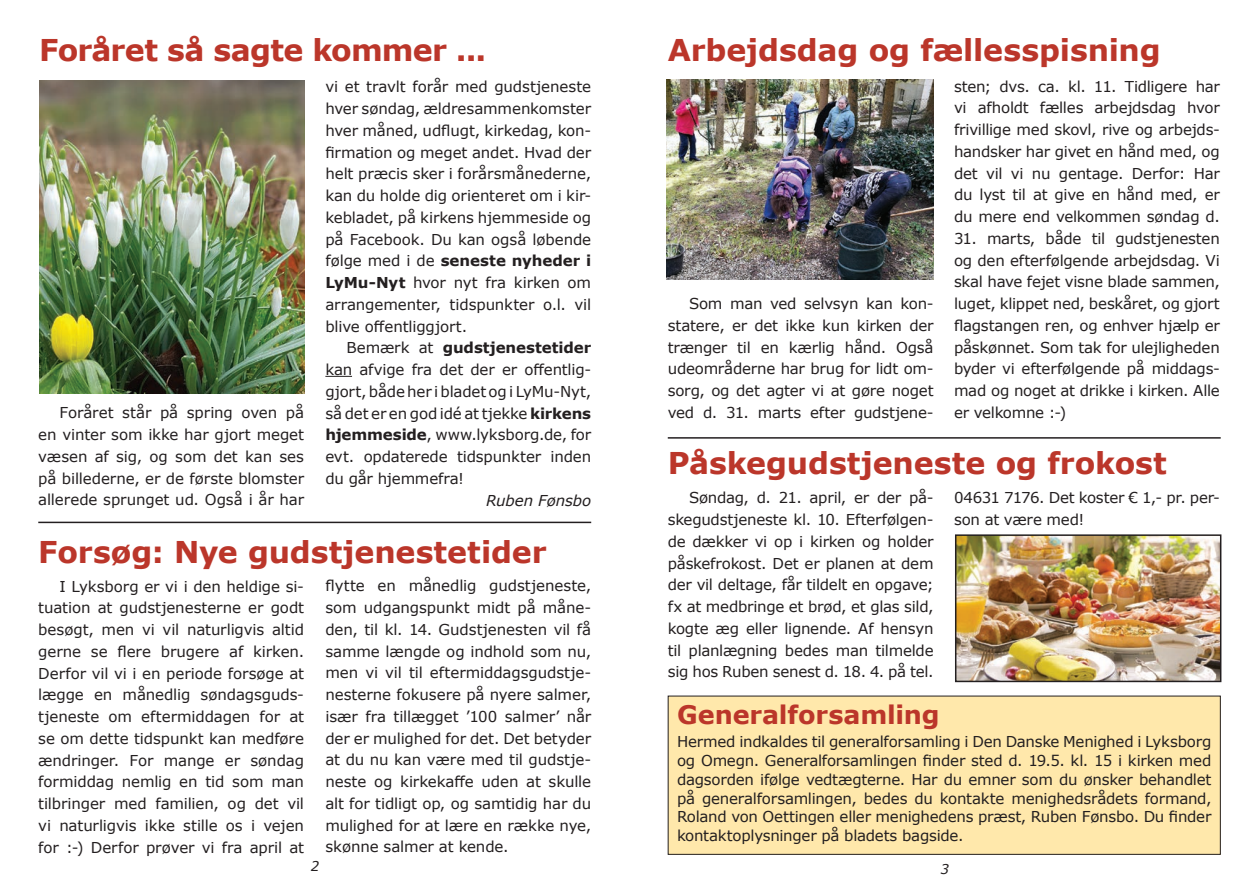
<style>
.page{position:relative;width:1259px;height:893px;background:#fff}
.page>*{position:absolute;margin:0;border:0;box-sizing:border-box;transform-origin:0 0}
.Overskrift{font:700 30px "Verdana";letter-spacing:-.005em;color:#bb362a}
.Overskrift-2{font:700 30px "Verdana";letter-spacing:-.025em;color:#bb362a}
.Brødtekst{font:700 25.5px "Verdana";letter-spacing:-.005em;color:#bb362a}
.Brødtekst-2{font:15px/21.8px "Verdana";letter-spacing:-.015em;color:#231f20;text-align:justify}
.Brødtekst-3{font:italic 15px "Verdana";letter-spacing:-.005em;color:#231f20}
.Brødtekst-4{font:italic 13.5px "Verdana";color:#231f20}
.s1{font-weight:700}
</style>
<div class="page">
<svg style="left:325px;top:376px;width:27px;height:1px"></svg>
<hr style="left:38px;top:522px;width:553px;height:1px;background:#231f20">
<img style="left:39px;top:81px;width:265px;height:312px">
<div style="left:668px;top:696px;width:552px;height:158px;background:#ffe8ab"></div>
<div style="left:668px;top:696px;width:552px;height:159px;border:1px solid #231f20"></div>
<img style="left:666px;top:79px;width:267px;height:201px">
<hr style="left:668px;top:437px;width:552px;height:2px;background:#231f20">
<img style="left:958px;top:537px;width:260px;height:142px">
<div style="left:955px;top:534px;width:266px;height:148px;border:2px solid #231f20"></div>
<p class="Overskrift-2" style="left:39px;top:29px;width:449px">Foråret så sagte kommer ...</p>
<p class="Brødtekst-2" style="left:38px;top:402px;width:267px;text-indent:21px">Foråret står på spring oven på en vinter som ikke har gjort meget væsen af sig, og som det kan ses på billederne, er de første blomster allerede sprunget ud. Også i år har</p>
<p class="Brødtekst-2" style="left:325px;top:76px;width:267px">vi et travlt forår med gudstjeneste hver søndag, ældresammenkomster hver måned, udflugt, kirkedag, kon&shy;firmation og meget andet. Hvad der helt præcis sker i forårsmånederne, kan du holde dig orienteret om i kir&shy;kebladet, på kirkens hjemmeside og på Facebook. Du kan også løbende følge med i de <span class="s1">seneste nyheder i LyMu-Nyt</span> hvor nyt fra kirken om arrangementer, tidspunkter o.l. vil blive offentliggjort.</p>
<p class="Brødtekst-2" style="left:325px;top:337px;width:267px;text-indent:21px">Bemærk at <span class="s1">gudstjenestetider </span>kan afvige fra det der er offentlig&shy;gjort, både her i bladet og i LyMu-Nyt, så det er en god idé at tjekke <span class="s1">kirkens hjemmeside</span>, www.lyksborg.de, for evt. opdaterede tidspunkter inden du går hjemmefra!</p>
<p class="Brødtekst-3" style="left:486px;top:490px;width:106px">Ruben Fønsbo</p>
<p class="Overskrift" style="left:38px;top:531px;width:510px">Forsøg: Nye gudstjenestetider</p>
<p class="Brødtekst-2" style="left:325px;top:575px;width:267px">flytte en månedlig gudstjeneste, som udgangspunkt midt på måne&shy;den, til kl. 14. Gudstjenesten vil få samme længde og indhold som nu, men vi vil til eftermiddagsgudstje&shy;nesterne fokusere på nyere salmer, især fra tillægget ’100 salmer’ når der er mulighed for det. Det betyder at du nu kan være med til gudstje&shy;neste og kirkekaffe uden at skulle alt for tidligt op, og samtidig har du mulighed for at lære en række nye, skønne salmer at kende.</p>
<p class="Brødtekst-2" style="left:38px;top:575px;width:267px;text-indent:21px">I Lyksborg er vi i den heldige si&shy;tuation at gudstjenesterne er godt besøgt, men vi vil naturligvis altid gerne se flere brugere af kirken.<br>Derfor vil vi i en periode forsøge at lægge en månedlig søndagsguds&shy;tjeneste om eftermiddagen for at se om dette tidspunkt kan medføre ændringer. For mange er søndag formiddag nemlig en tid som man tilbringer med familien, og det vil vi naturligvis ikke stille os i vejen for :-) Derfor prøver vi fra april at</p>
<p class="Brødtekst-4" style="left:311px;top:857px;width:10px">2</p>
<p class="Overskrift" style="left:668px;top:29px;width:494px">Arbejdsdag og fællesspisning</p>
<p class="Brødtekst-2" style="left:668px;top:293px;width:267px;text-indent:21px">Som man ved selvsyn kan kon&shy;statere, er det ikke kun kirken der trænger til en kærlig hånd. Også udeområderne har brug for lidt om&shy;sorg, og det agter vi at gøre noget ved d. 31. marts efter gudstjene-</p>
<p class="Brødtekst-2" style="left:954px;top:75px;width:267px">sten; dvs. ca. kl. 11. Tidligere har vi afholdt fælles arbejdsdag hvor frivillige med skovl, rive og arbejds&shy;handsker har givet en hånd med, og det vil vi nu gentage. Derfor: Har du lyst til at give en hånd med, er du mere end velkommen søndag d.</p>
<p class="Brødtekst-2" style="left:954px;top:227px;width:267px">31. marts, både til gudstjenesten og den efterfølgende arbejdsdag. Vi skal have fejet visne blade sammen, luget, klippet ned, beskåret, og gjort flagstangen ren, og enhver hjælp er påskønnet. Som tak for ulejligheden byder vi efterfølgende på middags&shy;mad og noget at drikke i kirken. Alle er velkomne :-)</p>
<p class="Overskrift" style="left:668px;top:442px;width:500px">Påskegudstjeneste og frokost</p>
<p class="Brødtekst-2" style="left:954px;top:487px;width:267px">04631 7176. Det koster € 1,- pr. per&shy;son at være med!</p>
<p class="Brødtekst-2" style="left:668px;top:487px;width:267px;text-indent:21px">Søndag, d. 21. april, er der på&shy;skegudstjeneste kl. 10. Efterfølgen&shy;de dækker vi op i kirken og holder påskefrokost. Det er planen at dem der vil deltage, får tildelt en opgave; fx at medbringe et brød, et glas sild, kogte æg eller lignende. Af hensyn til planlægning bedes man tilmelde sig hos Ruben senest d. 18. 4. på tel.</p>
<p class="Brødtekst" style="left:677px;top:697px;width:264px">Generalforsamling</p>
<p class="Brødtekst-2" style="left:677px;top:732px;width:536px;line-height:18.8px">Hermed indkaldes til generalforsamling i Den Danske Menighed i Lyksborg og Omegn. Generalforsamlingen finder sted d. 19.5. kl. 15 i kirken med dagsorden ifølge vedtægterne. Har du emner som du ønsker behandlet på generalforsamlingen, bedes du kontakte menighedsrådets formand, Roland von Oettingen eller menighedens præst, Ruben Fønsbo. Du finder kontaktoplysninger på bladets bagside.</p>
<p class="Brødtekst-4" style="left:940px;top:859px;width:10px">3</p>
</div>
